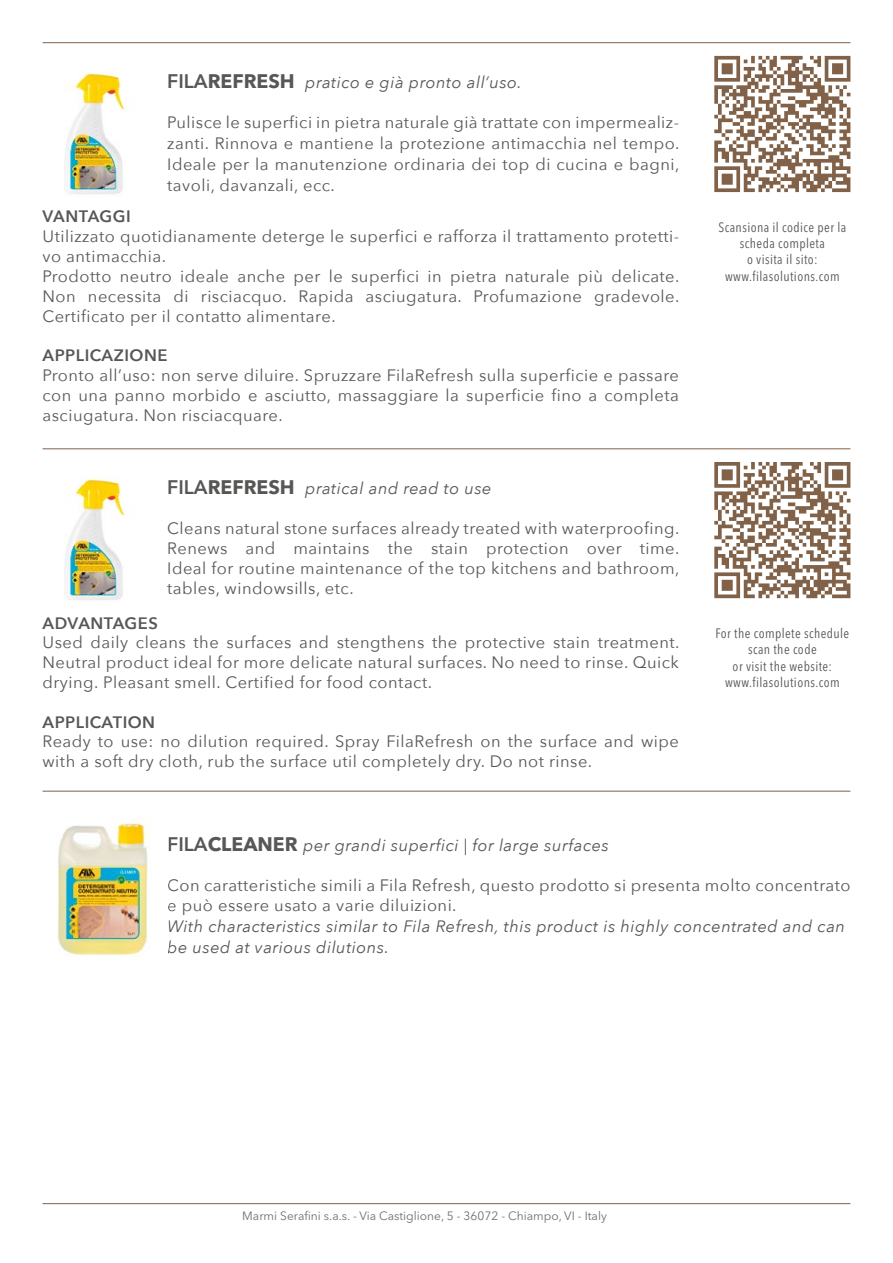
<style>
.page{position:relative;width:893px;height:1263px;background:#fff}
.page>*{position:absolute;margin:0;border:0;box-sizing:border-box;transform-origin:0 0}
.t1{font:16.5px/19.8px "Avenir Next";letter-spacing:.03em;color:#575756;text-align:justify}
.t2{font:italic 16.5px/21px "Avenir Next";letter-spacing:.03em;color:#575756}
.t3{font:600 16.5px "Avenir Next";letter-spacing:.03em;color:#575756}
.t4{font:condensed 13.5px/16.2px "Avenir Next LT Pro";letter-spacing:.03em;color:#575756;text-align:center}
.t5{font:12px "Avenir Next LT Pro";color:#706f6f}
.s1{font-family:"Avenir Next LT Pro";font-weight:600;font-style:normal;font-size:19.5px}
.s2{font-family:"Avenir Next LT Pro";font-weight:700;font-style:normal;font-size:19.5px}
</style>
<div class="page">
<hr style="left:43px;top:1203px;width:807px;height:1px;background:#806149">
<hr style="left:43px;top:42px;width:807px;height:1px;background:#806149">
<hr style="left:43px;top:449px;width:807px;height:1px;background:#806149">
<hr style="left:43px;top:791px;width:807px;height:1px;background:#806149">
<img style="left:64px;top:72px;width:61px;height:123px">
<img style="left:64px;top:478px;width:61px;height:123px">
<svg style="left:714px;top:56px;width:136px;height:136px"></svg>
<svg style="left:714px;top:462px;width:136px;height:136px"></svg>
<img style="left:57px;top:822px;width:112px;height:134px">
<svg style="left:168px;top:879px;width:1px;height:36px"></svg>
<svg style="left:168px;top:941px;width:1px;height:12px"></svg>
<p class="t2" style="left:167px;top:71px;width:356px"><span class="s1">FILA</span><span class="s2">REFRESH</span> pratico e già pronto all’uso.</p>
<p class="t1" style="left:167px;top:112px;width:514px;line-height:21px">Pulisce le superfici in pietra naturale già trattate con impermealiz&shy;zanti. Rinnova e mantiene la protezione antimacchia nel tempo.<br>Ideale per la manutenzione ordinaria dei top di cucina e bagni, tavoli, davanzali, ecc.</p>
<p class="t3" style="left:43px;top:207px;width:90px">VANTAGGI</p>
<p class="t1" style="left:43px;top:227px;width:638px;text-align:left">Utilizzato quotidianamente deterge le superfici e rafforza il trattamento protetti&shy;vo antimacchia.<br>Prodotto neutro ideale anche per le superfici in pietra naturale più delicate.<br>Non necessita di risciacquo. Rapida asciugatura. Profumazione gradevole.<br>Certificato per il contatto alimentare.</p>
<p class="t3" style="left:43px;top:345px;width:126px">APPLICAZIONE</p>
<p class="t1" style="left:43px;top:365px;width:638px">Pronto all’uso: non serve diluire. Spruzzare FilaRefresh sulla superficie e passare con una panno morbido e asciutto, massaggiare la superficie fino a completa asciugatura. Non risciacquare.</p>
<p class="t2" style="left:167px;top:477px;width:326px"><span class="s1">FILA</span><span class="s2">REFRESH</span> pratical and read to use</p>
<p class="t1" style="left:167px;top:519px;width:514px">Cleans natural stone surfaces already treated with waterproofing.<br>Renews and maintains the stain protection over time.<br>Ideal for routine maintenance of the top kitchens and bathroom, tables, windowsills, etc.</p>
<p class="t3" style="left:43px;top:613px;width:117px">ADVANTAGES</p>
<p class="t1" style="left:43px;top:633px;width:638px">Used daily cleans the surfaces and stengthens the protective stain treatment.<br>Neutral product ideal for more delicate natural surfaces. No need to rinse. Quick drying. Pleasant smell. Certified for food contact.</p>
<p class="t3" style="left:43px;top:712px;width:114px">APPLICATION</p>
<p class="t1" style="left:43px;top:732px;width:638px">Ready to use: no dilution required. Spray FilaRefresh on the surface and wipe with a soft dry cloth, rub the surface util completely dry. Do not rinse.</p>
<p class="t4" style="left:719px;top:219px;width:129px">Scansiona il codice per la scheda completa<br>o visita il sito: www.filasolutions.com</p>
<p class="t4" style="left:715px;top:625px;width:135px">For the complete schedule scan the code<br>or visit the website: www.filasolutions.com</p>
<p class="t2" style="left:167px;top:834px;width:443px"><span class="s1">FILA</span><span class="s2">CLEANER</span> per grandi superfici | for large surfaces</p>
<p class="t1" style="left:167px;top:876px;width:685px">Con caratteristiche simili a Fila Refresh, questo prodotto si presenta molto concentrato e può essere usato a varie diluizioni.</p>
<p class="t2" style="left:167px;top:916px;width:679px">With characteristics similar to Fila Refresh, this product is highly concentrated and can be used at various dilutions.</p>
<p class="t5" style="left:242px;top:1209px;width:366px">Marmi Serafini s.a.s. - Via Castiglione, 5 - 36072 - Chiampo, VI - Italy</p>
</div>
